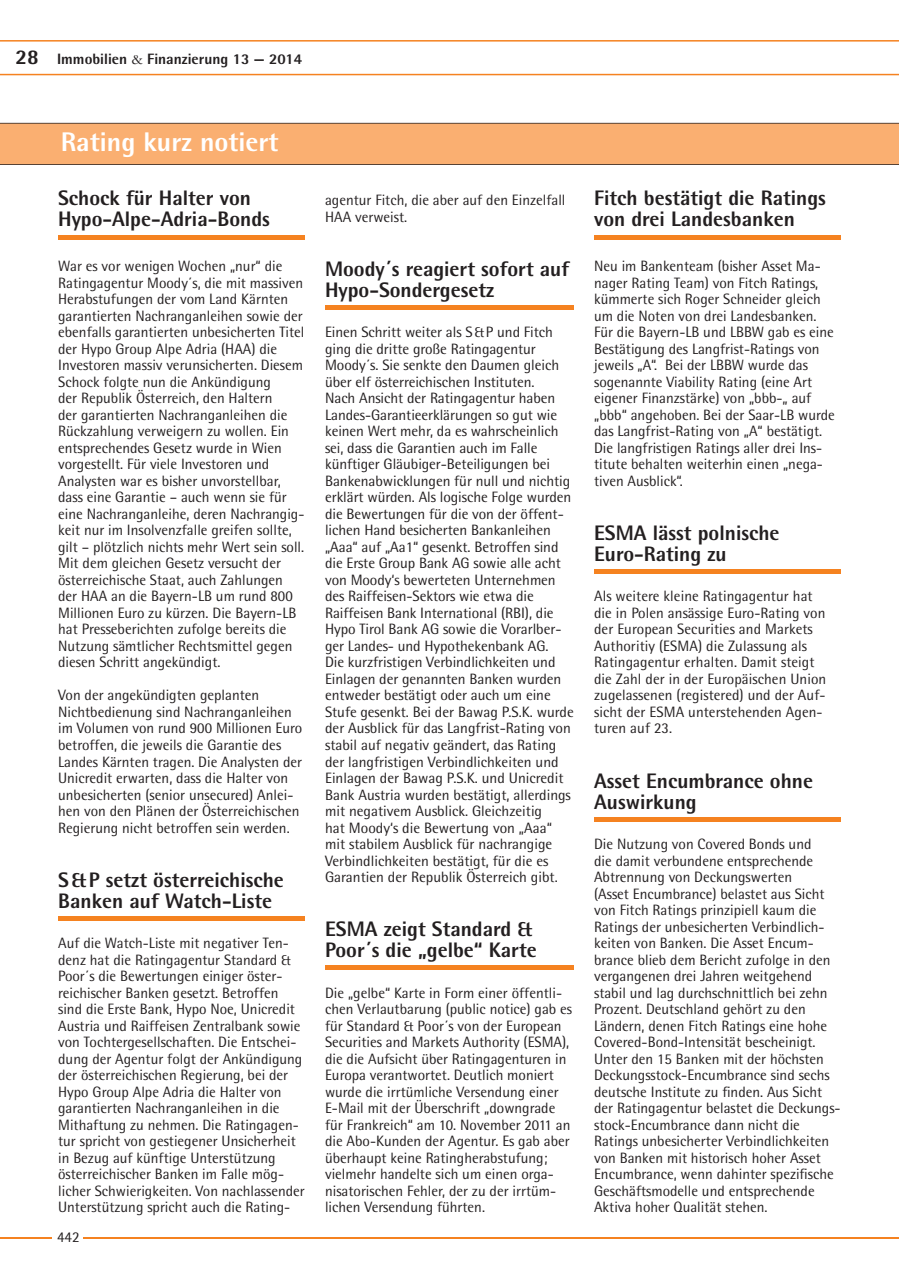
<style>
.page{position:relative;width:899px;height:1276px;background:#fff}
.page>*{position:absolute;margin:0;border:0;box-sizing:border-box;transform-origin:0 0}
.t1{font:800 27px "Rotis Semi Sans";color:#fff}
.t2{font:800 21px/21px "Rotis Semi Sans";color:#231f20}
.t3{font:15px/16.5px "Rotis Semi Sans";color:#231f20}
.t4{font:800 15px "Rotis Semi Sans";color:#231f20}
.s1{font-size:21px}
.s2{font-family:"Garamond";font-weight:400}
</style>
<div class="page">
<div style="left:0;top:123px;width:899px;height:42px;background:#faaf71"></div>
<hr style="left:0;top:1237px;width:899px;height:1px;background:#f58220">
<hr style="left:0;top:40px;width:899px;height:2px;background:#f58220">
<hr style="left:0;top:74px;width:899px;height:1px;background:#f58220">
<hr style="left:58px;top:235px;width:247px;height:4px;background:#f58220">
<hr style="left:58px;top:916px;width:247px;height:4px;background:#f58220">
<div style="left:325px;top:305px;width:249px;height:5px;background:#f58220"></div>
<div style="left:325px;top:965px;width:249px;height:5px;background:#f58220"></div>
<hr style="left:594px;top:235px;width:247px;height:4px;background:#f58220">
<div style="left:594px;top:569px;width:247px;height:5px;background:#f58220"></div>
<hr style="left:594px;top:817px;width:247px;height:4px;background:#f58220">
<div style="left:53px;top:1222px;width:30px;height:31px;background:#fff"></div>
<p class="t4" style="left:16px;top:50px;width:288px"><span class="s1">28</span> Immobilien <span class="s2">&amp;</span> Finanzierung 13 — 2014</p>
<h1 class="t1" style="left:61px;top:124px;width:219px">Rating kurz notiert</h1>
<h2 class="t2" style="left:58px;top:187px;width:213px">Schock für Halter von<br>Hypo-Alpe-Adria-Bonds</h2>
<p class="t3" style="left:58px;top:258px;width:248px">War es vor wenigen Wochen „nur“ die Ratingagentur Moody´s, die mit massiven Herabstufungen der vom Land Kärnten garantierten Nachranganleihen sowie der ebenfalls garantierten unbesicherten Titel der Hypo Group Alpe Adria (HAA) die Investoren massiv verunsicherten. Diesem Schock folgte nun die Ankündigung<br>der Republik Österreich, den Haltern<br>der garantierten Nachranganleihen die Rückzahlung verweigern zu wollen. Ein entsprechendes Gesetz wurde in Wien vorgestellt. Für viele Investoren und Analysten war es bisher unvorstellbar, dass eine Garantie – auch wenn sie für eine Nachranganleihe, deren Nachrangig&shy;keit nur im Insolvenzfalle greifen sollte, gilt – plötzlich nichts mehr Wert sein soll.<br>Mit dem gleichen Gesetz versucht der österreichische Staat, auch Zahlungen der HAA an die Bayern-LB um rund 800<br>Millionen Euro zu kürzen. Die Bayern-LB hat Presseberichten zufolge bereits die Nutzung sämtlicher Rechtsmittel gegen diesen Schritt angekündigt.</p>
<p class="t3" style="left:58px;top:687px;width:246px">Von der angekündigten geplanten Nichtbedienung sind Nachranganleihen im Volumen von rund 900 Millionen Euro betroffen, die jeweils die Garantie des Landes Kärnten tragen. Die Analysten der Unicredit erwarten, dass die Halter von unbesicherten (senior unsecured) Anlei&shy;hen von den Plänen der Österreichischen Regierung nicht betroffen sein werden.</p>
<h2 class="t2" style="left:58px;top:868px;width:227px">S&amp;P setzt österreichische<br>Banken auf Watch-Liste</h2>
<p class="t3" style="left:58px;top:934px;width:248px">Auf die Watch-Liste mit negativer Ten&shy;denz hat die Ratingagentur Standard &amp; Poor´s die Bewertungen einiger öster&shy;reichischer Banken gesetzt. Betroffen sind die Erste Bank, Hypo Noe, Unicredit Austria und Raiffeisen Zentralbank sowie von Tochtergesellschaften. Die Entschei&shy;dung der Agentur folgt der Ankündigung der österreichischen Regierung, bei der Hypo Group Alpe Adria die Halter von garantierten Nachranganleihen in die Mithaftung zu nehmen. Die Ratingagen&shy;tur spricht von gestiegener Unsicherheit in Bezug auf künftige Unterstützung österreichischer Banken im Falle mög&shy;licher Schwierigkeiten. Von nachlassender Unterstützung spricht auch die Rating-</p>
<p class="t3" style="left:57px;top:1228px;width:24px">442</p>
<p class="t3" style="left:325px;top:192px;width:242px">agentur Fitch, die aber auf den Einzelfall<br>HAA verweist.</p>
<h2 class="t2" style="left:325px;top:258px;width:246px">Moody´s reagiert sofort auf<br>Hypo-Sondergesetz</h2>
<p class="t3" style="left:325px;top:324px;width:250px">Einen Schritt weiter als S&amp;P und Fitch ging die dritte große Ratingagentur Moody´s. Sie senkte den Daumen gleich über elf österreichischen Instituten.<br>Nach Ansicht der Ratingagentur haben Landes-Garantieerklärungen so gut wie keinen Wert mehr, da es wahrscheinlich sei, dass die Garantien auch im Falle künftiger Gläubiger-Beteiligungen bei Bankenabwicklungen für null und nichtig erklärt würden. Als logische Folge wurden die Bewertungen für die von der öffent&shy;lichen Hand besicherten Bankanleihen „Aaa“ auf „Aa1“ gesenkt. Betroffen sind die Erste Group Bank AG sowie alle acht von Moody‘s bewerteten Unternehmen des Raiffeisen-Sektors wie etwa die Raiffeisen Bank International (RBI), die Hypo Tirol Bank AG sowie die Vorarlber&shy;ger Landes- und Hypothekenbank AG.<br>Die kurzfristigen Verbindlichkeiten und Einlagen der genannten Banken wurden entweder bestätigt oder auch um eine Stufe gesenkt. Bei der Bawag P.S.K. wurde der Ausblick für das Langfrist-Rating von stabil auf negativ geändert, das Rating der langfristigen Verbindlichkeiten und Einlagen der Bawag P.S.K. und Unicredit Bank Austria wurden bestätigt, allerdings mit negativem Ausblick. Gleichzeitig<br>hat Moody‘s die Bewertung von „Aaa“ mit stabilem Ausblick für nachrangige Verbindlichkeiten bestätigt, für die es Garantien der Republik Österreich gibt.</p>
<h2 class="t2" style="left:325px;top:918px;width:213px">ESMA zeigt Standard &amp;<br>Poor´s die „gelbe“ Karte</h2>
<p class="t3" style="left:325px;top:984px;width:248px">Die „gelbe“ Karte in Form einer öffentli&shy;chen Verlautbarung (public notice) gab es für Standard &amp; Poor´s von der European Securities and Markets Authority (ESMA), die die Aufsicht über Ratingagenturen in Europa verantwortet. Deutlich moniert wurde die irrtümliche Versendung einer E-Mail mit der Überschrift „downgrade für Frankreich“ am 10. November 2011 an die Abo-Kunden der Agentur. Es gab aber überhaupt keine Ratingherabstufung; vielmehr handelte sich um einen orga&shy;nisatorischen Fehler, der zu der irrtüm&shy;lichen Versendung führten.</p>
<h2 class="t2" style="left:594px;top:187px;width:233px">Fitch bestätigt die Ratings von drei Landesbanken</h2>
<p class="t3" style="left:594px;top:258px;width:242px">Neu im Bankenteam (bisher Asset Ma&shy;nager Rating Team) von Fitch Ratings, kümmerte sich Roger Schneider gleich um die Noten von drei Landesbanken.<br>Für die Bayern-LB und LBBW gab es eine Bestätigung des Langfrist-Ratings von jeweils „A“. Bei der LBBW wurde das sogenannte Viability Rating (eine Art eigener Finanzstärke) von „bbb-„ auf „bbb“ angehoben. Bei der Saar-LB wurde das Langfrist-Rating von „A“ bestätigt.<br>Die langfristigen Ratings aller drei Ins&shy;titute behalten weiterhin einen „nega&shy;tiven Ausblick“.</p>
<h2 class="t2" style="left:594px;top:522px;width:187px">ESMA lässt polnische<br>Euro-Rating zu</h2>
<p class="t3" style="left:594px;top:588px;width:234px">Als weitere kleine Ratingagentur hat die in Polen ansässige Euro-Rating von der European Securities and Markets Authoritiy (ESMA) die Zulassung als Ratingagentur erhalten. Damit steigt die Zahl der in der Europäischen Union zugelassenen (registered) und der Auf&shy;sicht der ESMA unterstehenden Agen&shy;turen auf 23.</p>
<h2 class="t2" style="left:594px;top:769px;width:220px">Asset Encumbrance ohne<br>Auswirkung</h2>
<p class="t3" style="left:594px;top:835px;width:248px">Die Nutzung von Covered Bonds und<br>die damit verbundene entsprechende Abtrennung von Deckungswerten<br>(Asset Encumbrance) belastet aus Sicht von Fitch Ratings prinzipiell kaum die Ratings der unbesicherten Verbindlich&shy;keiten von Banken. Die Asset Encum&shy;brance blieb dem Bericht zufolge in den vergangenen drei Jahren weitgehend stabil und lag durchschnittlich bei zehn Prozent. Deutschland gehört zu den Ländern, denen Fitch Ratings eine hohe Covered-Bond-Intensität bescheinigt.<br>Unter den 15 Banken mit der höchsten Deckungsstock-Encumbrance sind sechs deutsche Institute zu finden. Aus Sicht der Ratingagentur belastet die Deckungs&shy;stock-Encumbrance dann nicht die Ratings unbesicherter Verbindlichkeiten von Banken mit historisch hoher Asset Encumbrance, wenn dahinter spezifische Geschäftsmodelle und entsprechende Aktiva hoher Qualität stehen.</p>
</div>
